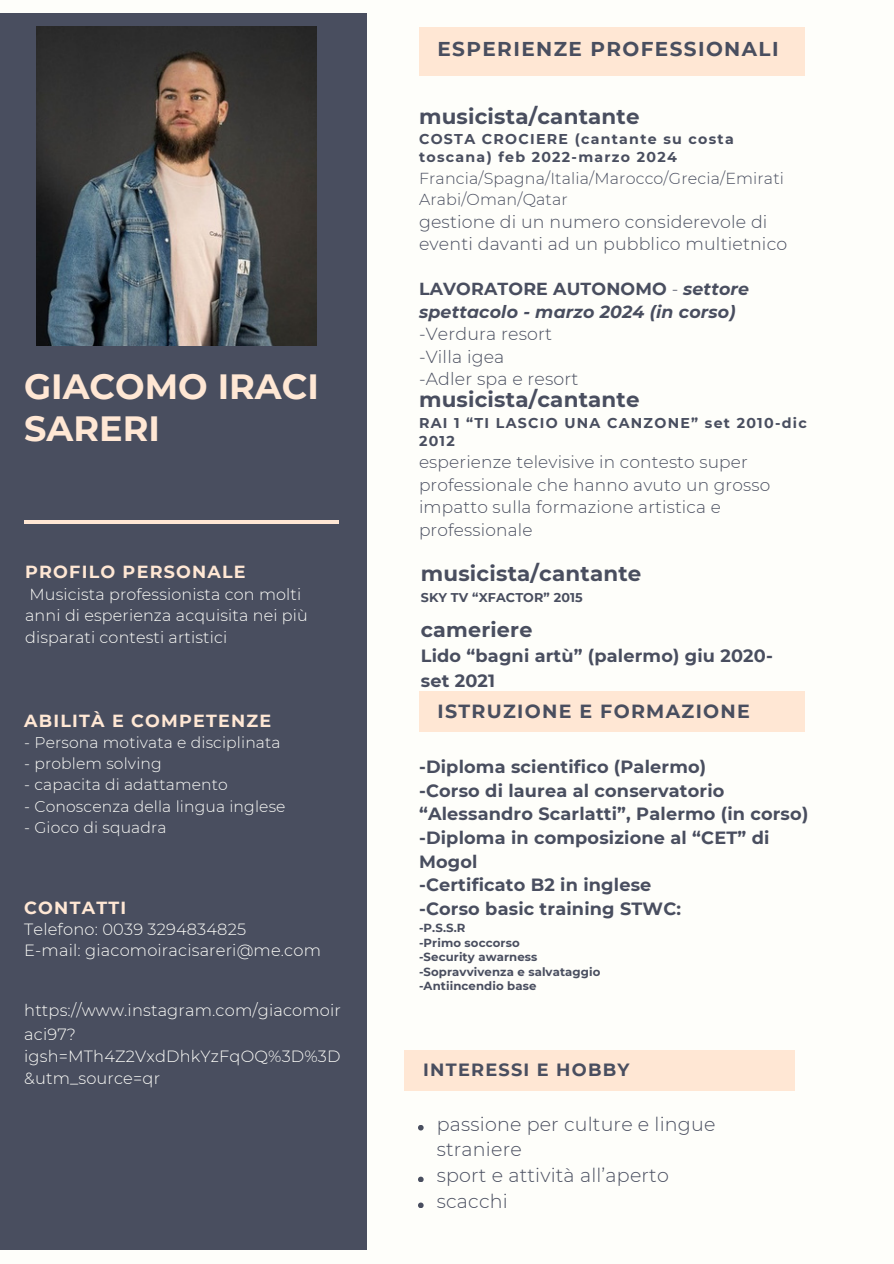
<style>
.page{position:relative;width:894px;height:1264px;background:#fff}
.page>*{position:absolute;margin:0;border:0;box-sizing:border-box;transform-origin:0 0}
.t1{font:700 34.95px/41.7px "Montserrat";color:#ffe7d4}
.t2{font:700 21.45px "Montserrat";letter-spacing:.01em;color:#494e5f}
.t3{font:700 21.3px "Montserrat";letter-spacing:.01em;color:#494e5f}
.t4{font:700 20.7px "Montserrat";letter-spacing:.01em;color:#494e5f}
.t5{font:700 19.95px "Montserrat";letter-spacing:.07em;color:#494e5f}
.t6{font:300 19.05px/25.8px "Montserrat";letter-spacing:.01em;color:#494e5f}
.t7{font:700 19.05px "Montserrat";letter-spacing:.07em;color:#494e5f}
.t8{font:700 17.7px/23.7px "Montserrat";letter-spacing:.01em;color:#494e5f}
.t9{font:700 17.7px "Montserrat";letter-spacing:.07em;color:#494e5f}
.t10{font:700 17.55px "Montserrat";letter-spacing:.07em;color:#ffe7d4}
.t11{font:300 17.4px/22.5px "Montserrat";letter-spacing:.01em;color:#494e5f}
.t12{font:300 16.95px/22.5px "Montserrat";letter-spacing:.01em;color:#494e5f}
.t13{font:300 16.2px/21.3px "Montserrat";letter-spacing:.01em;color:#fefefa}
.t14{font:300 15.9px/21.3px "Montserrat";letter-spacing:.01em;color:#fefefa}
.t15{font:300 15.9px/21.3px "Montserrat";letter-spacing:.01em;color:#494e5f}
.t16{font:300 15.6px "Montserrat";letter-spacing:.01em;color:#fefefa}
.t17{font:700 14.25px/18px "Montserrat";letter-spacing:.09em;color:#494e5f}
.t18{font:700 12.75px "Montserrat";letter-spacing:.01em;color:#494e5f}
.t19{font:700 11.7px/14.7px "Montserrat";letter-spacing:.01em;color:#494e5f}
.s1{font-weight:700}
.s2{font-weight:700;font-style:italic}
</style>
<div class="page">
<div style="left:0;top:0;width:893px;height:1263px;background:#fefefa"></div>
<div style="left:0;top:14px;width:366px;height:1235px;background:#494e5f"></div>
<hr style="left:24px;top:520px;width:314px;height:3px;background:#ffe7d4">
<div style="left:404px;top:1050px;width:390px;height:41px;background:#ffe7d4"></div>
<svg style="left:418px;top:1125px;width:5px;height:5px"></svg>
<svg style="left:418px;top:1176px;width:5px;height:6px"></svg>
<svg style="left:418px;top:1202px;width:5px;height:6px"></svg>
<div style="left:419px;top:691px;width:385px;height:41px;background:#ffe7d4"></div>
<div style="left:419px;top:27px;width:385px;height:49px;background:#ffe7d4"></div>
<img style="left:36px;top:27px;width:281px;height:318px">
<p class="t1" style="left:24px;top:366px;width:296px">GIACOMO IRACI<br>SARERI</p>
<p class="t10" style="left:25px;top:561px;width:222px">PROFILO PERSONALE</p>
<h2 class="t14" style="left:25px;top:583px;width:284px">Musicista professionista con molti anni di esperienza acquisita nei più disparati contesti artistici</h2>
<h6 class="t10" style="left:24px;top:710px;width:248px">ABILITÀ E COMPETENZE</h6>
<h6 class="t16" style="left:24px;top:732px;width:258px">- Persona motivata e disciplinata</h6>
<h6 class="t16" style="left:24px;top:754px;width:139px">- problem solving</h6>
<h6 class="t16" style="left:24px;top:775px;width:205px">- capacita di adattamento</h6>
<h6 class="t16" style="left:24px;top:796px;width:263px">- Conoscenza della lingua inglese</h6>
<h6 class="t16" style="left:24px;top:818px;width:144px">- Gioco di squadra</h6>
<p class="t10" style="left:24px;top:896px;width:103px">CONTATTI</p>
<p class="t13" style="left:24px;top:918px;width:298px">Telefono: 0039 3294834825<br>E-mail: giacomoiracisareri@me.com</p>
<p class="t13" style="left:24px;top:999px;width:318px">https://www.instagram.com/giacomoir</p>
<p class="t13" style="left:24px;top:1023px;width:53px">aci97?</p>
<p class="t13" style="left:24px;top:1045px;width:318px">igsh=MTh4Z2VxdDhkYzFqOQ%3D%3D</p>
<h3 class="t13" style="left:24px;top:1067px;width:137px">&amp;utm_source=qr</h3>
<p class="t5" style="left:437px;top:37px;width:342px">ESPERIENZE PROFESSIONALI</p>
<p class="t3" style="left:419px;top:104px;width:222px">musicista/cantante</p>
<p class="t17" style="left:419px;top:130px;width:316px">COSTA CROCIERE (cantante su costa toscana) feb 2022-marzo 2024</p>
<p class="t15" style="left:419px;top:167px;width:366px">Francia/Spagna/Italia/Marocco/Grecia/Emirati<br>Arabi/Oman/Qatar</p>
<p class="t11" style="left:419px;top:210px;width:369px">gestione di un numero considerevole di eventi davanti ad un pubblico multietnico</p>
<h1 class="t11" style="left:419px;top:278px;width:331px"><span class="s1">LAVORATORE AUTONOMO</span> - <span class="s2">settore spettacolo - marzo 2024 (in corso) </span>-Verdura resort<br>-Villa igea<br>-Adler spa e resort</h1>
<p class="t3" style="left:419px;top:387px;width:222px">musicista/cantante</p>
<p class="t17" style="left:419px;top:413px;width:389px">RAI 1 “TI LASCIO UNA CANZONE” set 2010-dic<br>2012</p>
<p class="t12" style="left:419px;top:451px;width:352px">esperienze televisive in contesto super professionale che hanno avuto un grosso impatto sulla formazione artistica e professionale</p>
<p class="t2" style="left:420px;top:560px;width:222px">musicista/cantante</p>
<p class="t18" style="left:420px;top:589px;width:163px">SKY TV “XFACTOR” 2015</p>
<p class="t4" style="left:420px;top:617px;width:113px">cameriere</p>
<p class="t8" style="left:420px;top:643px;width:353px;line-height:24.8px">Lido “bagni artù” (palermo) giu 2020- set 2021</p>
<h4 class="t7" style="left:437px;top:699px;width:314px">ISTRUZIONE E FORMAZIONE</h4>
<h5 class="t8" style="left:419px;top:755px;width:391px">-Diploma scientifico (Palermo)<br>-Corso di laurea al conservatorio “Alessandro Scarlatti”, Palermo (in corso) -Diploma in composizione al “CET” di<br>Mogol<br>-Certificato B2 in inglese<br>-Corso basic training STWC:</h5>
<h5 class="t19" style="left:419px;top:920px;width:183px">-P.S.S.R<br>-Primo soccorso<br>-Security awarness -Sopravvivenza e salvataggio -Antiincendio base</h5>
<h4 class="t9" style="left:423px;top:1059px;width:208px">INTERESSI E HOBBY</h4>
<h5 class="t6" style="left:437px;top:1110px;width:280px">passione per culture e lingue straniere<br>sport e attività all’aperto scacchi</h5>
</div>
